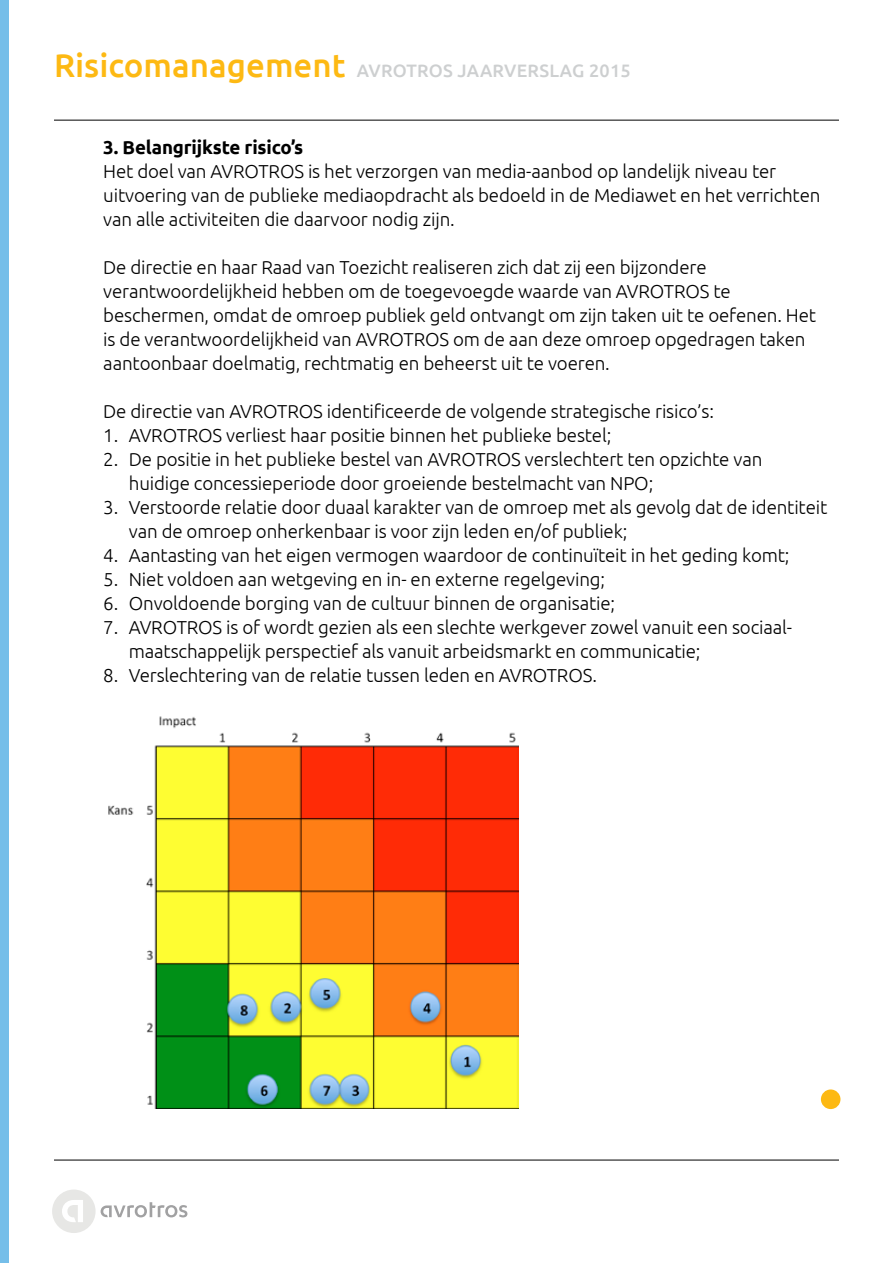
<style>
.page{position:relative;width:893px;height:1263px;background:#fff}
.page>*{position:absolute;margin:0;border:0;box-sizing:border-box;transform-origin:0 0}
.t1{font:300 18.75px/24px "Ubuntu";letter-spacing:-.01em;color:#000}
.t2{font:700 18.75px "Ubuntu";letter-spacing:-.01em;color:#000}
.t3{font:500 18px "Ubuntu";letter-spacing:.015em;color:#cdcfd0}
.s1{font-size:33px;color:#fdb913}
</style>
<div class="page">
<svg style="left:52px;top:1189px;width:135px;height:44px"></svg>
<div style="left:0;top:0;width:9px;height:1263px;background:#75bee9"></div>
<hr style="left:54px;top:1160px;width:785px;height:1px;background:#000">
<hr style="left:54px;top:120px;width:785px;height:1px;background:#000">
<img style="left:108px;top:716px;width:410px;height:392px">
<div style="left:821px;top:1089px;width:19px;height:20px;background:#fdb913;border-radius:50%"></div>
<p class="t3" style="left:54px;top:60px;width:578px"><span class="s1">Risicomanagement</span> AVROTROS JAARVERSLAG 2015</p>
<p class="t2" style="left:103px;top:136px;width:201px">3. Belangrijkste risico’s</p>
<p class="t1" style="left:103px;top:159px;width:719px">Het doel van AVROTROS is het verzorgen van media-aanbod op landelijk niveau ter uitvoering van de publieke mediaopdracht als bedoeld in de Mediawet en het verrichten van alle activiteiten die daarvoor nodig zijn.</p>
<p class="t1" style="left:103px;top:255px;width:714px">De directie en haar Raad van Toezicht realiseren zich dat zij een bijzondere verantwoordelijkheid hebben om de toegevoegde waarde van AVROTROS te beschermen, omdat de omroep publiek geld ontvangt om zijn taken uit te oefenen. Het is de verantwoordelijkheid van AVROTROS om de aan deze omroep opgedragen taken aantoonbaar doelmatig, rechtmatig en beheerst uit te voeren.</p>
<p class="t1" style="left:103px;top:399px;width:612px">De directie van AVROTROS identificeerde de volgende strategische risico’s:</p>
<p class="t1" style="left:103px;top:423px;width:509px">1. AVROTROS verliest haar positie binnen het publieke bestel;</p>
<p class="t1" style="left:129px;top:447px;width:635px;text-indent:-26px">2. De positie in het publieke bestel van AVROTROS verslechtert ten opzichte van huidige concessieperiode door groeiende bestelmacht van NPO;</p>
<p class="t1" style="left:129px;top:495px;width:700px;text-indent:-26px">3. Verstoorde relatie door duaal karakter van de omroep met als gevolg dat de identiteit van de omroep onherkenbaar is voor zijn leden en/of publiek;</p>
<p class="t1" style="left:103px;top:543px;width:688px">4. Aantasting van het eigen vermogen waardoor de continuïteit in het geding komt;</p>
<p class="t1" style="left:103px;top:567px;width:503px">5. Niet voldoen aan wetgeving en in- en externe regelgeving;</p>
<p class="t1" style="left:103px;top:591px;width:513px">6. Onvoldoende borging van de cultuur binnen de organisatie;</p>
<p class="t1" style="left:129px;top:615px;width:665px;text-indent:-26px">7. AVROTROS is of wordt gezien als een slechte werkgever zowel vanuit een sociaal&shy;maatschappelijk perspectief als vanuit arbeidsmarkt en communicatie;</p>
<p class="t1" style="left:103px;top:663px;width:495px">8. Verslechtering van de relatie tussen leden en AVROTROS.</p>
</div>
